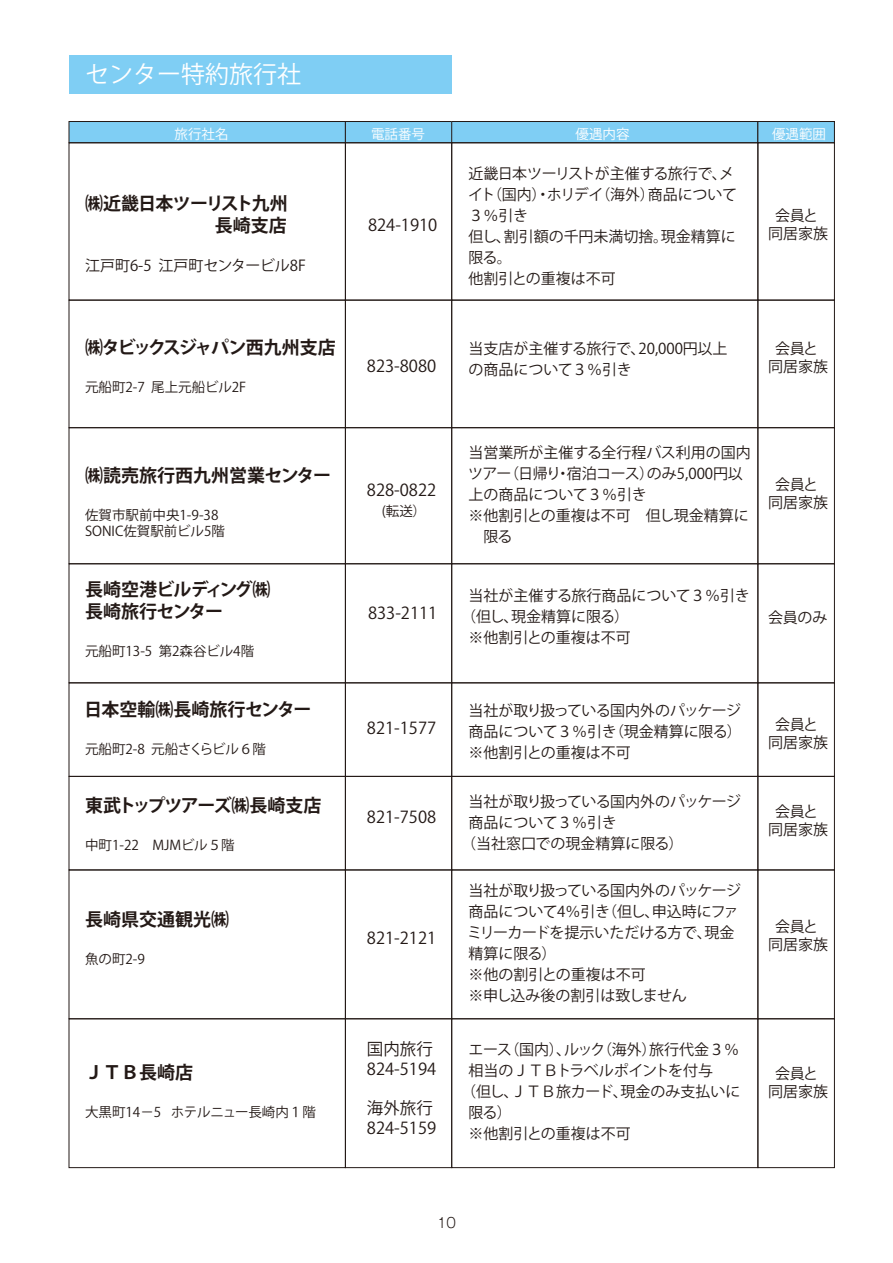
<style>
.page{position:relative;width:893px;height:1263px;background:#fff}
.page>*{position:absolute;margin:0;border:0;box-sizing:border-box;transform-origin:0 0}
.t1{font:24px "Koz Go Pro";color:#fff}
.t2{font:700 18px/21.6px "Koz Go Pro";letter-spacing:-.03em;color:#231916}
.t3{font:700 18px "Koz Go Pro";color:#231916}
.t4{font:700 18px "Koz Go Pro";letter-spacing:-.09em;color:#231916}
.t5{font:700 18px "Koz Go Pro";letter-spacing:-.08em;color:#231916}
.t6{font:16.5px/19.8px "Koz Go Pro";color:#231916}
.t7{font:15px/21px "Koz Go Pro";color:#231916;text-align:center}
.t8{font:15px "Koz Go Pro";letter-spacing:-.04em;color:#231916}
.t9{font:300 13.8px "Gothic MB101 Pr 6";color:#231916}
.t10{font:13.5px/16.2px "Koz Go Pro";color:#231916}
.t11{font:13.5px "Koz Go Pro";color:#fff}
</style>
<div class="page">
<div style="left:69px;top:56px;width:383px;height:38px;background:#7fcef4"></div>
<div style="left:69px;top:122px;width:276px;height:21px;background:#7fcef4"></div>
<div style="left:69px;top:121px;width:277px;height:22px;border:1px solid #231916"></div>
<div style="left:345px;top:122px;width:107px;height:21px;background:#7fcef4"></div>
<div style="left:345px;top:121px;width:107px;height:22px;border:1px solid #231916"></div>
<div style="left:452px;top:122px;width:306px;height:21px;background:#7fcef4"></div>
<div style="left:451px;top:121px;width:307px;height:22px;border:1px solid #231916"></div>
<div style="left:758px;top:122px;width:76px;height:21px;background:#7fcef4"></div>
<div style="left:757px;top:121px;width:78px;height:22px;border:1px solid #231916"></div>
<div style="left:69px;top:142px;width:277px;height:158px;border:1px solid #231916"></div>
<div style="left:345px;top:142px;width:107px;height:158px;border:1px solid #231916"></div>
<div style="left:451px;top:142px;width:307px;height:158px;border:1px solid #231916"></div>
<div style="left:757px;top:142px;width:78px;height:158px;border:1px solid #231916"></div>
<div style="left:69px;top:300px;width:277px;height:128px;border:1px solid #231916"></div>
<div style="left:345px;top:300px;width:107px;height:128px;border:1px solid #231916"></div>
<div style="left:451px;top:300px;width:307px;height:128px;border:1px solid #231916"></div>
<div style="left:757px;top:300px;width:78px;height:128px;border:1px solid #231916"></div>
<div style="left:69px;top:427px;width:277px;height:137px;border:1px solid #231916"></div>
<div style="left:345px;top:427px;width:107px;height:137px;border:1px solid #231916"></div>
<div style="left:451px;top:427px;width:307px;height:137px;border:1px solid #231916"></div>
<div style="left:757px;top:427px;width:78px;height:137px;border:1px solid #231916"></div>
<div style="left:69px;top:563px;width:277px;height:120px;border:1px solid #231916"></div>
<div style="left:345px;top:563px;width:107px;height:120px;border:1px solid #231916"></div>
<div style="left:451px;top:563px;width:307px;height:120px;border:1px solid #231916"></div>
<div style="left:757px;top:563px;width:78px;height:120px;border:1px solid #231916"></div>
<div style="left:69px;top:682px;width:277px;height:95px;border:1px solid #231916"></div>
<div style="left:345px;top:682px;width:107px;height:95px;border:1px solid #231916"></div>
<div style="left:451px;top:682px;width:307px;height:95px;border:1px solid #231916"></div>
<div style="left:757px;top:682px;width:78px;height:95px;border:1px solid #231916"></div>
<div style="left:69px;top:776px;width:277px;height:94px;border:1px solid #231916"></div>
<div style="left:345px;top:776px;width:107px;height:94px;border:1px solid #231916"></div>
<div style="left:451px;top:776px;width:307px;height:94px;border:1px solid #231916"></div>
<div style="left:757px;top:776px;width:78px;height:94px;border:1px solid #231916"></div>
<div style="left:69px;top:869px;width:277px;height:150px;border:1px solid #231916"></div>
<div style="left:345px;top:869px;width:107px;height:150px;border:1px solid #231916"></div>
<div style="left:451px;top:869px;width:307px;height:150px;border:1px solid #231916"></div>
<div style="left:757px;top:869px;width:78px;height:150px;border:1px solid #231916"></div>
<div style="left:69px;top:1018px;width:277px;height:150px;border:1px solid #231916"></div>
<div style="left:345px;top:1018px;width:107px;height:150px;border:1px solid #231916"></div>
<div style="left:451px;top:1018px;width:307px;height:150px;border:1px solid #231916"></div>
<div style="left:757px;top:1018px;width:78px;height:150px;border:1px solid #231916"></div>
<p class="t1" style="left:85px;top:58px;width:218px">センター特約旅行社</p>
<p class="t11" style="left:174px;top:125px;width:56px">旅行社名</p>
<p class="t11" style="left:371px;top:125px;width:55px">電話番号</p>
<p class="t11" style="left:576px;top:125px;width:55px">優遇内容</p>
<p class="t11" style="left:772px;top:125px;width:55px">優遇範囲</p>
<p class="t2" style="left:85px;top:194px;width:204px">㈱近畿日本ツーリスト九州</p>
<p class="t7" style="left:85px;top:256px;width:222px">江戸町6-5 江戸町センタービル8F</p>
<p class="t4" style="left:85px;top:336px;width:252px">㈱タビックスジャパン西九州支店</p>
<p class="t10" style="left:85px;top:379px;width:163px">元船町2-7 尾上元船ビル2F</p>
<p class="t3" style="left:85px;top:464px;width:248px">㈱読売旅行西九州営業センター</p>
<p class="t10" style="left:85px;top:507px;width:141px">佐賀市駅前中央1-9-38<br>SONIC佐賀駅前ビル5階</p>
<p class="t2" style="left:85px;top:580px;width:187px">長崎空港ビルディング㈱長崎旅行センター</p>
<p class="t10" style="left:85px;top:643px;width:171px">元船町13-5 第2森谷ビル4階</p>
<p class="t2" style="left:84px;top:700px;width:229px">日本空輸㈱長崎旅行センター</p>
<p class="t10" style="left:85px;top:741px;width:183px">元船町2-8 元船さくらビル６階</p>
<p class="t5" style="left:85px;top:794px;width:238px">東武トップツアーズ㈱長崎支店</p>
<p class="t10" style="left:85px;top:837px;width:151px">中町1-22　MJMビル５階</p>
<p class="t3" style="left:85px;top:907px;width:146px">長崎県交通観光㈱</p>
<p class="t10" style="left:85px;top:951px;width:61px">魚の町2-9</p>
<p class="t2" style="left:85px;top:1062px;width:110px">ＪＴＢ長崎店</p>
<p class="t10" style="left:85px;top:1104px;width:232px">大黒町14－5 ホテルニュー長崎内１階</p>
<p class="t6" style="left:368px;top:215px;width:71px">824-1910</p>
<p class="t6" style="left:367px;top:356px;width:71px">823-8080</p>
<p class="t6" style="left:367px;top:480px;width:71px">828-0822</p>
<p class="t10" style="left:382px;top:503px;width:46px">(転送）</p>
<p class="t6" style="left:368px;top:603px;width:71px">833-2111</p>
<p class="t6" style="left:367px;top:718px;width:71px">821-1577</p>
<p class="t6" style="left:367px;top:808px;width:71px">821-7508</p>
<p class="t6" style="left:367px;top:929px;width:71px">821-2121</p>
<p class="t6" style="left:367px;top:1039px;width:71px">国内旅行<br>824-5194</p>
<p class="t6" style="left:367px;top:1098px;width:71px">海外旅行<br>824-5159</p>
<p class="t7" style="left:468px;top:163px;width:270px;text-align:left">近畿日本ツーリストが主催する旅行で、メイト（国内）・ホリデイ（海外）商品について<br>３％引き<br>但し、割引額の千円未満切捨。現金精算に限る。<br>他割引との重複は不可</p>
<p class="t7" style="left:768px;top:207px;width:61px;line-height:18px">会員と同居家族</p>
<p class="t7" style="left:468px;top:338px;width:260px;text-align:left">当支店が主催する旅行で、20,000円以上の商品について３％引き</p>
<p class="t7" style="left:768px;top:340px;width:61px;line-height:18px">会員と同居家族</p>
<p class="t7" style="left:468px;top:442px;width:284px;text-align:left">当営業所が主催する全行程バス利用の国内ツアー（日帰り・宿泊コース）のみ5,000円以上の商品について３％引き<br>※他割引との重複は不可　但し現金精算に　限る</p>
<p class="t7" style="left:468px;top:585px;width:283px">当社が主催する旅行商品について３％引き</p>
<p class="t7" style="left:461px;top:606px;width:169px">（但し、現金精算に限る）</p>
<p class="t7" style="left:468px;top:627px;width:164px">※他割引との重複は不可</p>
<p class="t7" style="left:768px;top:475px;width:61px;line-height:18px">会員と同居家族</p>
<p class="t7" style="left:768px;top:608px;width:61px">会員のみ</p>
<p class="t7" style="left:468px;top:700px;width:275px;text-align:justify">当社が取り扱っている国内外のパッケージ商品について３％引き（現金精算に限る）※他割引との重複は不可</p>
<p class="t8" style="left:468px;top:792px;width:274px">当社が取り扱っている国内外のパッケージ</p>
<p class="t7" style="left:468px;top:812px;width:150px">商品について３％引き</p>
<p class="t7" style="left:461px;top:833px;width:224px">（当社窓口での現金精算に限る）</p>
<p class="t7" style="left:467px;top:880px;width:275px;text-align:left">当社が取り扱っている国内外のパッケージ商品について4％引き（但し、申込時にファミリーカードを提示いただける方で、現金精算に限る）<br>※他の割引との重複は不可<br>※申し込み後の割引は致しません</p>
<p class="t7" style="left:468px;top:1039px;width:272px">エース（国内）、ルック（海外）旅行代金３％</p>
<p class="t7" style="left:468px;top:1060px;width:246px">相当のＪＴＢトラベルポイントを付与</p>
<p class="t7" style="left:461px;top:1081px;width:281px">（但し、ＪＴＢ旅カード、現金のみ支払いに</p>
<p class="t7" style="left:468px;top:1102px;width:45px">限る）</p>
<p class="t7" style="left:468px;top:1123px;width:164px">※他割引との重複は不可</p>
<p class="t7" style="left:768px;top:715px;width:61px;line-height:18px">会員と同居家族</p>
<p class="t7" style="left:768px;top:803px;width:61px;line-height:18px">会員と同居家族</p>
<p class="t7" style="left:768px;top:917px;width:61px;line-height:18px">会員と同居家族</p>
<p class="t7" style="left:768px;top:1064px;width:61px;line-height:18px">会員と同居家族</p>
<p class="t9" style="left:437px;top:1212px;width:20px">10</p>
</div>
